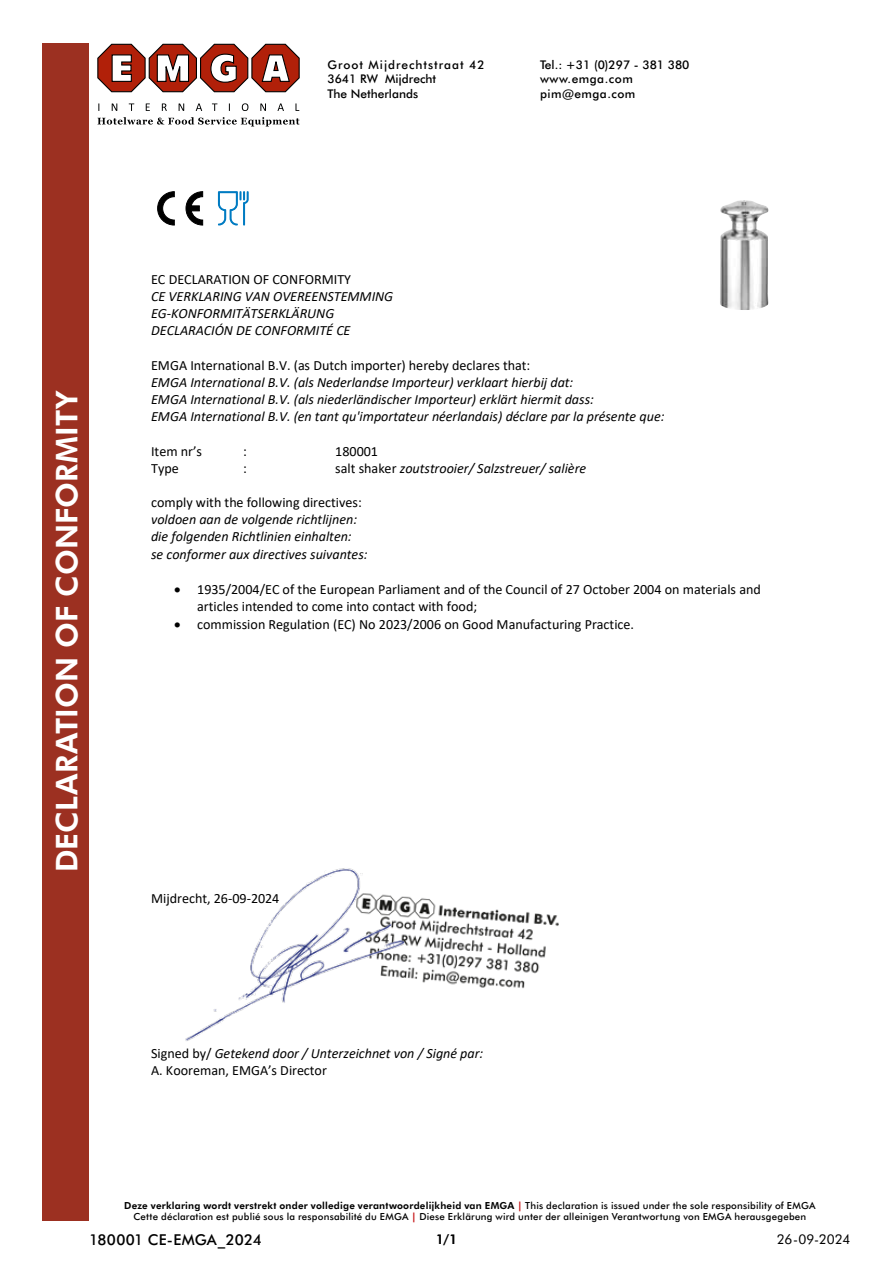
<style>
.page{position:relative;width:893px;height:1263px;background:#fff}
.page>*{position:absolute;margin:0;border:0;box-sizing:border-box;transform-origin:0 0}
.t1{font:700 30px "Futura BT";letter-spacing:.005em;color:#fff}
.t2{font:500 15px "Futura BT";letter-spacing:.01em;color:#000}
.t3{font:italic 14.1px/17.2px "Calibri";color:#000}
.t4{font:14.1px/17.2px "Calibri";color:#000}
.t5{font:13.5px "Futura BT";color:#000}
.t6{font:700 13.5px "Futura BT";color:#000}
.t7{font:500 12px/14.4px "Futura BT";color:#000}
.t8{font:500 12px/14.4px "Futura BT";letter-spacing:.035em;color:#000}
.t9{font:500 9.75px/11.7px "Futura BT";letter-spacing:.02em;color:#000;text-align:center}
.s1{font-style:normal}
.s2{font-weight:700}
.s3{font-weight:800;color:#c51315}
</style>
<div class="page">
<div style="left:43px;top:43px;width:46px;height:1177px;background:#9c3021"></div>
<svg style="left:97px;top:44px;width:203px;height:48px"></svg>
<svg style="left:112px;top:103px;width:5px;height:8px"></svg>
<svg style="left:129px;top:103px;width:5px;height:8px"></svg>
<svg style="left:146px;top:103px;width:4px;height:8px"></svg>
<svg style="left:162px;top:103px;width:5px;height:8px"></svg>
<svg style="left:179px;top:103px;width:5px;height:8px"></svg>
<svg style="left:196px;top:103px;width:6px;height:8px"></svg>
<svg style="left:212px;top:103px;width:5px;height:8px"></svg>
<svg style="left:242px;top:103px;width:6px;height:8px"></svg>
<svg style="left:260px;top:103px;width:6px;height:8px"></svg>
<svg style="left:278px;top:103px;width:6px;height:8px"></svg>
<svg style="left:295px;top:103px;width:4px;height:8px"></svg>
<svg style="left:97px;top:117px;width:203px;height:9px"></svg>
<svg style="left:218px;top:191px;width:30px;height:34px"></svg>
<svg style="left:157px;top:191px;width:18px;height:34px"></svg>
<svg style="left:185px;top:191px;width:18px;height:34px"></svg>
<img style="left:185px;top:868px;width:374px;height:173px">
<img style="left:720px;top:200px;width:48px;height:110px">
<p class="t7" style="left:327px;top:57px;width:159px">Groot Mijdrechtstraat 42<br>3641 RW Mijdrecht<br>The Netherlands</p>
<p class="t8" style="left:540px;top:57px;width:151px">Tel.: +31 (0)297 - 381 380 www.emga.com pim@emga.com</p>
<h1 class="t1" style="left:46px;top:872px;width:484px;rotate:-90deg">DECLARATION OF CONFORMITY</h1>
<p class="t4" style="left:151px;top:270px;width:202px">EC DECLARATION OF CONFORMITY</p>
<p class="t3" style="left:151px;top:287px;width:244px">CE VERKLARING VAN OVEREENSTEMMING<br>EG-KONFORMITÄTSERKLÄRUNG<br>DECLARACIÓN DE CONFORMITÉ CE</p>
<p class="t4" style="left:151px;top:356px;width:381px">EMGA International B.V. (as Dutch importer) hereby declares that:</p>
<p class="t3" style="left:151px;top:373px;width:515px">EMGA International B.V. (als Nederlandse Importeur) verklaart hierbij dat:<br>EMGA International B.V. (als niederländischer Importeur) erklärt hiermit dass:<br>EMGA International B.V. (en tant qu'importateur néerlandais) déclare par la présente que:</p>
<p class="t4" style="left:151px;top:442px;width:53px">Item nr’s</p>
<p class="t4" style="left:243px;top:442px;width:5px">:</p>
<p class="t4" style="left:335px;top:442px;width:44px">180001</p>
<p class="t4" style="left:151px;top:459px;width:29px">Type</p>
<p class="t4" style="left:243px;top:459px;width:5px">:</p>
<p class="t3" style="left:335px;top:459px;width:252px"><span class="s1">salt shaker</span> zoutstrooier/ Salzstreuer/ salière</p>
<p class="t4" style="left:151px;top:494px;width:212px">comply with the following directives:</p>
<p class="t3" style="left:151px;top:511px;width:218px">voldoen aan de volgende richtlijnen: die folgenden Richtlinien einhalten: se conformer aux directives suivantes:</p>
<p class="t4" style="left:197px;top:580px;width:565px;text-indent:-23px">• 1935/2004/EC of the European Parliament and of the Council of 27 October 2004 on materials and articles intended to come into contact with food;</p>
<p class="t4" style="left:174px;top:615px;width:461px">• commission Regulation (EC) No 2023/2006 on Good Manufacturing Practice.</p>
<p class="t4" style="left:151px;top:890px;width:130px">Mijdrecht, 26-09-2024</p>
<p class="t3" style="left:151px;top:1044px;width:334px"><span class="s1">Signed by/</span> Getekend door / Unterzeichnet von / Signé par:<br><span class="s1">A. Kooreman, EMGA’s Director</span></p>
<p class="t9" style="left:124px;top:1199px;width:693px"><span class="s2">Deze verklaring wordt verstrekt onder volledige verantwoordelijkheid van EMGA</span> <span class="s3">|</span> This declaration is issued under the sole responsibility of EMGA<br>Cette déclaration est publié sous la responsabilité du EMGA <span class="s3">|</span> Diese Erklärung wird unter der alleinigen Verantwortung von EMGA herausgegeben</p>
<p class="t2" style="left:89px;top:1229px;width:174px">180001 CE-EMGA_2024</p>
<p class="t5" style="left:777px;top:1229px;width:75px">26-09-2024</p>
<p class="t6" style="left:436px;top:1229px;width:23px">1/1</p>
</div>
